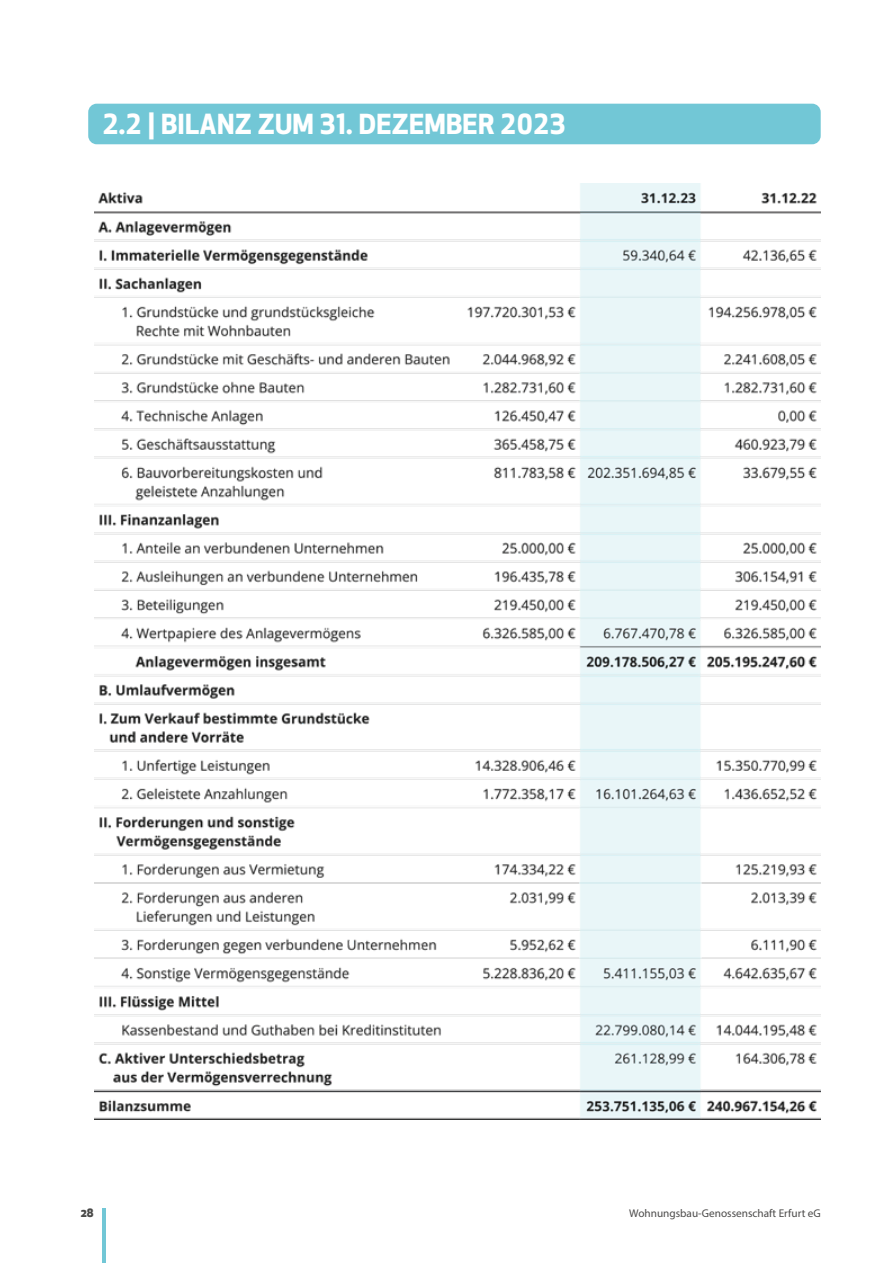
<style>
.page{position:relative;width:893px;height:1263px;background:#fff}
.page>*{position:absolute;margin:0;border:0;box-sizing:border-box;transform-origin:0 0}
.t1{font:700 27px "Apex New";letter-spacing:.01em;color:#fff}
.t2{font:11.25px "Myriad Pro";color:#4b4a49}
.t3{font:800 11.25px "Apex New";color:#4a4a49}
</style>
<div class="page">
<hr style="left:102px;top:1208px;width:3px;height:55px;background:#72c7d6">
<div style="left:88px;top:104px;width:733px;height:40px;background:#72c7d6;border-radius:9px"></div>
<img style="left:95px;top:183px;width:726px;height:936px">
<h1 class="t1" style="left:102px;top:104px;width:465px">2.2 | BILANZ ZUM 31. DEZEMBER 2023</h1>
<p class="t3" style="left:81px;top:1205px;width:14px">28</p>
<p class="t2" style="left:629px;top:1206px;width:193px">Wohnungsbau-Genossenschaft Erfurt eG</p>
</div>
